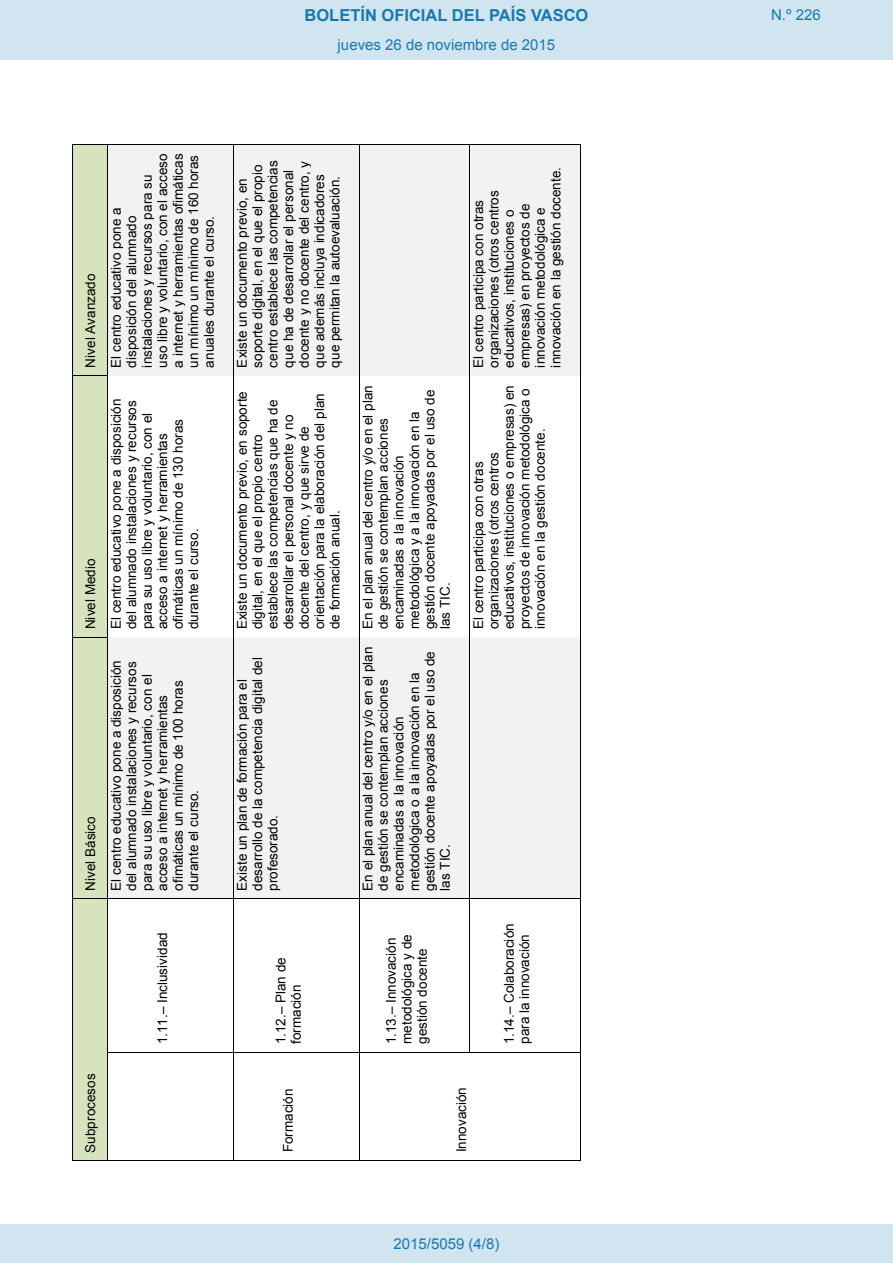
<style>
.page{position:relative;width:893px;height:1263px;background:#fff}
.page>*{position:absolute;margin:0;border:0;box-sizing:border-box;transform-origin:0 0}
.t1{font:700 16.5px "Arial";color:#1879ad}
.Paginacion_Centro{font:15px "Arial";color:#1879ad}
.t2{font:13.5px/15.5px "Arial";letter-spacing:.005em;color:#000}
</style>
<div class="page">
<div style="left:73px;top:899px;width:34px;height:261px;background:#d6e3bc"></div>
<div style="left:73px;top:637px;width:34px;height:261px;background:#d6e3bc"></div>
<div style="left:73px;top:376px;width:34px;height:261px;background:#d6e3bc"></div>
<div style="left:73px;top:145px;width:34px;height:230px;background:#d6e3bc"></div>
<hr style="left:73px;top:899px;width:1px;height:261px;background:#000">
<hr style="left:73px;top:637px;width:1px;height:261px;background:#000">
<hr style="left:73px;top:376px;width:1px;height:261px;background:#000">
<hr style="left:73px;top:145px;width:1px;height:230px;background:#000">
<hr style="left:73px;top:1160px;width:34px;height:1px;background:#000">
<hr style="left:73px;top:898px;width:34px;height:1px;background:#000">
<hr style="left:73px;top:637px;width:34px;height:1px;background:#000">
<hr style="left:73px;top:375px;width:34px;height:1px;background:#000">
<hr style="left:73px;top:144px;width:34px;height:1px;background:#000">
<div style="left:108px;top:637px;width:125px;height:261px;background:#f2f2f2"></div>
<div style="left:108px;top:145px;width:125px;height:231px;background:#f2f2f2"></div>
<hr style="left:107px;top:1052px;width:1px;height:108px;background:#000">
<hr style="left:107px;top:899px;width:1px;height:153px;background:#000">
<hr style="left:107px;top:637px;width:1px;height:261px;background:#000">
<hr style="left:107px;top:376px;width:1px;height:260px;background:#000">
<hr style="left:107px;top:145px;width:1px;height:229px;background:#000">
<hr style="left:108px;top:1160px;width:125px;height:1px;background:#000">
<hr style="left:108px;top:1052px;width:125px;height:1px;background:#000">
<hr style="left:108px;top:898px;width:125px;height:1px;background:#000">
<hr style="left:108px;top:144px;width:125px;height:1px;background:#000">
<div style="left:234px;top:637px;width:125px;height:261px;background:#f2f2f2"></div>
<div style="left:234px;top:145px;width:125px;height:231px;background:#f2f2f2"></div>
<hr style="left:233px;top:1052px;width:1px;height:108px;background:#000">
<hr style="left:233px;top:899px;width:1px;height:153px;background:#000">
<hr style="left:233px;top:637px;width:1px;height:261px;background:#000">
<hr style="left:233px;top:376px;width:1px;height:260px;background:#000">
<hr style="left:233px;top:145px;width:1px;height:230px;background:#000">
<hr style="left:234px;top:1160px;width:125px;height:1px;background:#000">
<hr style="left:234px;top:1052px;width:125px;height:1px;background:#000">
<hr style="left:234px;top:898px;width:125px;height:1px;background:#000">
<hr style="left:234px;top:144px;width:125px;height:1px;background:#000">
<div style="left:360px;top:637px;width:109px;height:261px;background:#f2f2f2"></div>
<div style="left:360px;top:145px;width:109px;height:231px;background:#f2f2f2"></div>
<hr style="left:359px;top:1052px;width:1px;height:108px;background:#000">
<hr style="left:359px;top:899px;width:1px;height:153px;background:#000">
<hr style="left:359px;top:637px;width:1px;height:261px;background:#000">
<hr style="left:359px;top:376px;width:1px;height:260px;background:#000">
<hr style="left:359px;top:145px;width:1px;height:230px;background:#000">
<hr style="left:360px;top:1160px;width:109px;height:1px;background:#000">
<hr style="left:360px;top:1052px;width:109px;height:1px;background:#000">
<hr style="left:360px;top:898px;width:109px;height:1px;background:#000">
<hr style="left:360px;top:144px;width:109px;height:1px;background:#000">
<div style="left:470px;top:637px;width:110px;height:261px;background:#f2f2f2"></div>
<div style="left:470px;top:145px;width:110px;height:231px;background:#f2f2f2"></div>
<hr style="left:469px;top:899px;width:1px;height:153px;background:#000">
<hr style="left:469px;top:637px;width:1px;height:261px;background:#000">
<hr style="left:469px;top:376px;width:1px;height:260px;background:#000">
<hr style="left:469px;top:145px;width:1px;height:230px;background:#000">
<hr style="left:470px;top:1160px;width:110px;height:1px;background:#000">
<hr style="left:580px;top:1052px;width:1px;height:108px;background:#000">
<hr style="left:470px;top:1052px;width:110px;height:1px;background:#000">
<hr style="left:580px;top:899px;width:1px;height:153px;background:#000">
<hr style="left:470px;top:898px;width:110px;height:1px;background:#000">
<hr style="left:580px;top:637px;width:1px;height:261px;background:#000">
<hr style="left:580px;top:376px;width:1px;height:260px;background:#000">
<hr style="left:580px;top:145px;width:1px;height:230px;background:#000">
<hr style="left:470px;top:144px;width:110px;height:1px;background:#000">
<div style="left:0;top:0;width:893px;height:60px;background:#d0e5f0"></div>
<div style="left:0;top:1225px;width:893px;height:38px;background:#d0e5f0"></div>
<p class="t1" style="left:305px;top:4px;width:285px">BOLETÍN OFICIAL DEL PAÍS VASCO</p>
<p class="Paginacion_Centro" style="left:771px;top:5px;width:51px">N.º 226</p>
<p class="Paginacion_Centro" style="left:338px;top:35px;width:219px">jueves 26 de noviembre de 2015</p>
<p class="t2" style="left:83px;top:367px;width:95px;rotate:-90deg">Nivel Avanzado</p>
<p class="t2" style="left:83px;top:629px;width:72px;rotate:-90deg">Nivel Medio</p>
<p class="t2" style="left:83px;top:891px;width:76px;rotate:-90deg">Nivel Básico</p>
<p class="t2" style="left:108px;top:367px;width:215px;rotate:-90deg">El centro educativo pone a disposición del alumnado instalaciones y recursos para su uso libre y voluntario, con el acceso a internet y herramientas ofimáticas un mínimo un mínimo de 160 horas anuales durante el curso.</p>
<p class="t2" style="left:108px;top:629px;width:232px;rotate:-90deg">El centro educativo pone a disposición del alumnado instalaciones y recursos para su uso libre y voluntario, con el acceso a internet y herramientas ofimáticas un mínimo de 130 horas durante el curso.</p>
<p class="t2" style="left:108px;top:891px;width:232px;rotate:-90deg">El centro educativo pone a disposición del alumnado instalaciones y recursos para su uso libre y voluntario, con el acceso a internet y herramientas ofimáticas un mínimo de 100 horas durante el curso.</p>
<p class="t2" style="left:83px;top:1153px;width:80px;rotate:-90deg">Subprocesos</p>
<p class="t2" style="left:155px;top:1044px;width:113px;rotate:-90deg">1.11.– Inclusividad</p>
<p class="t2" style="left:234px;top:367px;width:209px;rotate:-90deg">Existe un documento previo, en soporte digital, en el que el propio centro establece las competencias que ha de desarrollar el personal docente y no docente del centro, y que además incluya indicadores que permitan la autoevaluación.</p>
<p class="t2" style="left:234px;top:629px;width:240px;rotate:-90deg">Existe un documento previo, en soporte digital, en el que el propio centro establece las competencias que ha de desarrollar el personal docente y no docente del centro, y que sirve de orientación para la elaboración del plan de formación anual.</p>
<p class="t2" style="left:234px;top:891px;width:235px;rotate:-90deg">Existe un plan de formación para el desarrollo de la competencia digital del profesorado.</p>
<p class="t2" style="left:273px;top:1044px;width:89px;rotate:-90deg">1.12.– Plan de formación</p>
<p class="t2" style="left:281px;top:1152px;width:65px;rotate:-90deg">Formación</p>
<p class="t2" style="left:360px;top:629px;width:245px;rotate:-90deg">En el plan anual del centro y/o en el plan de gestión se contemplan acciones encaminadas a la innovación metodológica y a la innovación en la gestión docente apoyadas por el uso de las TIC.</p>
<p class="t2" style="left:360px;top:891px;width:245px;rotate:-90deg">En el plan anual del centro y/o en el plan de gestión se contemplan acciones encaminadas a la innovación metodológica o a la innovación en la gestión docente apoyadas por el uso de las TIC.</p>
<p class="t2" style="left:384px;top:1044px;width:112px;rotate:-90deg">1.13.– Innovación metodológica y de gestión docente</p>
<p class="t2" style="left:471px;top:367px;width:202px;rotate:-90deg">El centro participa con otras organizaciones (otros centros educativos, instituciones o empresas) en proyectos de innovación metodológica e innovación en la gestión docente.</p>
<p class="t2" style="left:471px;top:629px;width:245px;rotate:-90deg">El centro participa con otras organizaciones (otros centros educativos, instituciones o empresas) en proyectos de innovación metodológica o innovación en la gestión docente.</p>
<p class="t2" style="left:502px;top:1044px;width:122px;rotate:-90deg">1.14.– Colaboración para la innovación</p>
<p class="t2" style="left:454px;top:1152px;width:67px;rotate:-90deg">Innovación</p>
<p class="Paginacion_Centro" style="left:393px;top:1234px;width:107px">2015/5059 (4/8)</p>
</div>
